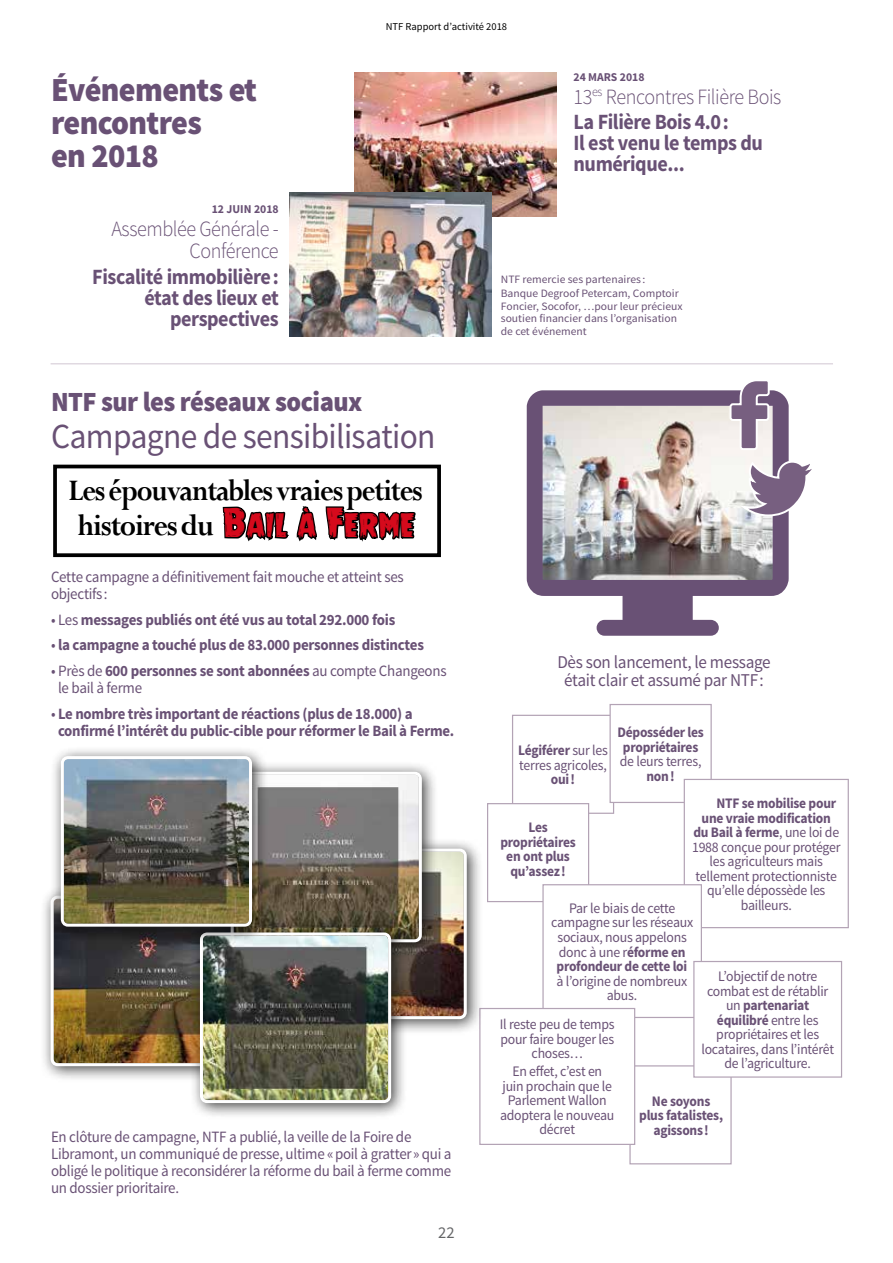
<style>
.page{position:relative;width:893px;height:1263px;background:#fff}
.page>*{position:absolute;margin:0;border:0;box-sizing:border-box;transform-origin:0 0}
.t1{font:35.25px "Source Sans Pro";letter-spacing:-.02em;color:#695175;scale:.95 1}
.t2{font:900 33.75px/33px "Source Sans Pro";letter-spacing:-.02em;color:#695175;scale:.95 1}
.t3{font:700 33.3px/35.2px "Perpetua";letter-spacing:-.04em;color:#000;scale:.88 1}
.t4{font:900 27.75px "Source Sans Pro";letter-spacing:-.02em;color:#695175;scale:.95 1}
.t5{font:700 21.75px/21px "Source Sans Pro";letter-spacing:-.02em;color:#695175;scale:.93 1}
.t6{font:300 21.75px/25.2px "Source Sans Pro";letter-spacing:-.02em;color:#695175;scale:.93 1}
.t7{font:18px/18px "Source Sans Pro";letter-spacing:-.02em;color:#695175;text-align:center;scale:.95 1}
.t8{font:16.5px "Source Sans Pro";color:#646567}
.t9{font:15.75px/17.2px "Source Sans Pro";letter-spacing:-.02em;color:#695175;scale:.95 1}
.t10{font:700 15.75px/17.2px "Source Sans Pro";letter-spacing:-.02em;color:#695175;scale:.94 1}
.t11{font:700 15.75px "Source Sans Pro";letter-spacing:-.02em;color:#695175;scale:.95 1}
.t12{font:14.55px/14.5px "Source Sans Pro";letter-spacing:-.02em;color:#695175;text-align:center;scale:.95 1}
.t13{font:700 14.55px/14.5px "Source Sans Pro";letter-spacing:-.02em;color:#695175;text-align:center;scale:.93 1}
.t14{font:700 12px "Source Sans Pro";color:#695175}
.t15{font:11.25px/12.8px "Source Sans Pro";color:#695175}
.t16{font:10.5px "Source Sans Pro";color:#000}
.s1{font-weight:700}
.s2{font-family:"Mrs.Monster";font-weight:400;font-size:44.4px;color:#d50a1c}
.s3{font-family:"Mrs.Monster";font-weight:400;font-size:36px;color:#d50a1c}
.s4{font-weight:400}
</style>
<div class="page">
<hr style="left:892px;top:0;width:1px;height:1263px;background:#dbe3d8">
<img style="left:354px;top:72px;width:202px;height:144px">
<img style="left:289px;top:193px;width:203px;height:144px">
<hr style="left:51px;top:363px;width:782px;height:1px;background:#d1c7d2">
<img style="left:527px;top:390px;width:262px;height:246px">
<svg style="left:736px;top:457px;width:76px;height:60px"></svg>
<svg style="left:729px;top:381px;width:42px;height:70px"></svg>
<div style="left:512px;top:715px;width:102px;height:99px;border:1px solid #b3a3b5"></div>
<div style="left:629px;top:1065px;width:103px;height:99px;border:1px solid #b3a3b5"></div>
<div style="left:610px;top:704px;width:101px;height:98px;background:#fff"></div>
<div style="left:609px;top:704px;width:103px;height:99px;border:1px solid #b3a3b5"></div>
<div style="left:488px;top:804px;width:101px;height:97px;background:#fff"></div>
<div style="left:487px;top:803px;width:102px;height:99px;border:1px solid #b3a3b5"></div>
<div style="left:684px;top:779px;width:164px;height:149px;background:#fff"></div>
<div style="left:684px;top:779px;width:165px;height:149px;border:1px solid #b3a3b5"></div>
<div style="left:543px;top:885px;width:158px;height:132px;background:#fff"></div>
<div style="left:542px;top:884px;width:160px;height:134px;border:1px solid #b3a3b5"></div>
<div style="left:694px;top:961px;width:147px;height:116px;background:#fff"></div>
<div style="left:693px;top:961px;width:149px;height:117px;border:1px solid #b3a3b5"></div>
<div style="left:480px;top:1008px;width:155px;height:136px;background:#fff"></div>
<div style="left:479px;top:1008px;width:156px;height:137px;border:1px solid #b3a3b5"></div>
<hr style="left:892px;top:1012px;width:1px;height:251px;background:#5a9063">
<hr style="left:892px;top:553px;width:1px;height:464px;background:#e7ece5">
<div style="left:265px;top:838px;width:219px;height:198px;background:#000;opacity:.75"></div>
<img style="left:408px;top:852px;width:55px;height:163px">
<div style="left:276px;top:848px;width:191px;height:171px;border:3px solid #fff;border-radius:6px"></div>
<div style="left:40px;top:885px;width:219px;height:198px;background:#000;opacity:.75"></div>
<img style="left:55px;top:943px;width:134px;height:119px">
<div style="left:51px;top:896px;width:191px;height:170px;border:3px solid #fff;border-radius:6px"></div>
<div style="left:220px;top:761px;width:219px;height:198px;background:#000;opacity:.75"></div>
<img style="left:269px;top:776px;width:149px;height:162px">
<div style="left:231px;top:772px;width:191px;height:170px;border:3px solid #fff;border-radius:6px"></div>
<div style="left:189px;top:922px;width:219px;height:198px;background:#000;opacity:.75"></div>
<img style="left:204px;top:936px;width:183px;height:163px">
<div style="left:200px;top:932px;width:191px;height:171px;border:3px solid #fff;border-radius:6px"></div>
<div style="left:50px;top:745px;width:219px;height:198px;background:#000;opacity:.75"></div>
<img style="left:65px;top:760px;width:183px;height:163px">
<div style="left:61px;top:756px;width:191px;height:171px;border:3px solid #fff;border-radius:6px"></div>
<div style="left:53px;top:465px;width:388px;height:92px;border:4px solid #000"></div>
<svg style="left:171px;top:464px;width:247px;height:94px"></svg>
<h2 class="t2" style="left:51px;top:75px;width:218px">Événements et rencontres<br>en 2018</h2>
<p class="t14" style="left:212px;top:202px;width:68px">12 JUIN 2018</p>
<h3 class="t6" style="left:111px;top:218px;width:181px;line-height:22.5px;text-align:right">Assemblée Générale -<br>Conférence</h3>
<h3 class="t5" style="left:92px;top:267px;width:202px;text-align:right">Fiscalité immobilière: état des lieux et perspectives</h3>
<p class="t16" style="left:386px;top:20px;width:123px">NTF Rapport d’activité 2018</p>
<p class="t14" style="left:573px;top:70px;width:73px">24 MARS 2018</p>
<h3 class="t6" style="left:573px;top:84px;width:225px">13<sup>es</sup> Rencontres Filière Bois<br><span class="s1">La Filière Bois 4.0:</span></h3>
<h3 class="t5" style="left:573px;top:133px;width:205px">Il est venu le temps du numérique...</h3>
<p class="t15" style="left:501px;top:272px;width:179px;line-height:14.4px">NTF remercie ses partenaires :<br>Banque Degroof Petercam, Comptoir</p>
<p class="t15" style="left:501px;top:300px;width:183px">Foncier, Socofor, …pour leur précieux soutien financier dans l’organisation de cet événement</p>
<h3 class="t4" style="left:51px;top:384px;width:329px">NTF sur les réseaux sociaux</h3>
<h1 class="t1" style="left:51px;top:415px;width:406px">Campagne de sensibilisation</h1>
<h3 class="t3" style="left:69px;top:472px;width:404px">Les épouvantables vraies petites histoires du <span class="s2">B</span><span class="s3">AIL À</span> <span class="s2">F</span><span class="s3">ERME</span></h3>
<p class="t9" style="left:51px;top:568px;width:373px">Cette campagne a définitivement fait mouche et atteint ses objectifs:</p>
<p class="t11" style="left:51px;top:609px;width:364px"><span class="s4">• Les</span> messages publiés ont été vus au total 292.000 fois</p>
<p class="t11" style="left:51px;top:635px;width:394px"><span class="s4">•</span> la campagne a touché plus de 83.000 personnes distinctes</p>
<p class="t9" style="left:58px;top:662px;width:411px;text-indent:-7px">• Près de <span class="s1">600 personnes se sont abonnées</span> au compte Changeons le bail à ferme</p>
<p class="t10" style="left:58px;top:706px;width:423px;text-indent:-7px"><span class="s4">•</span> Le nombre très important de réactions (plus de 18.000) a confirmé l’intérêt du public-cible pour réformer le Bail à Ferme.</p>
<p class="t9" style="left:51px;top:1128px;width:423px">En clôture de campagne, NTF a publié, la veille de la Foire de Libramont, un communiqué de presse, ultime «poil à gratter» qui a obligé le politique à reconsidérer la réforme du bail à ferme comme un dossier prioritaire.</p>
<p class="t8" style="left:438px;top:1223px;width:18px">22</p>
<p class="t7" style="left:557px;top:654px;width:226px">Dès son lancement, le message était clair et assumé par NTF:</p>
<p class="t12" style="left:518px;top:743px;width:96px;text-align:left"><span class="s1">Légiférer</span> sur les terres agricoles,</p>
<p class="t13" style="left:551px;top:773px;width:28px">oui!</p>
<p class="t13" style="left:617px;top:725px;width:94px">Déposséder les propriétaires</p>
<p class="t12" style="left:620px;top:754px;width:87px">de leurs terres,</p>
<p class="t13" style="left:646px;top:769px;width:32px">non!</p>
<p class="t13" style="left:716px;top:796px;width:130px">NTF se mobilise pour</p>
<p class="t13" style="left:702px;top:811px;width:141px">une vraie modification</p>
<p class="t13" style="left:693px;top:826px;width:158px">du Bail à ferme<span class="s4">, une loi de</span></p>
<p class="t12" style="left:692px;top:840px;width:158px">1988 conçue pour protéger</p>
<p class="t12" style="left:710px;top:854px;width:121px">les agriculteurs mais</p>
<p class="t12" style="left:696px;top:869px;width:150px">tellement protectionniste</p>
<p class="t12" style="left:707px;top:883px;width:126px">qu’elle dépossède les</p>
<p class="t13" style="left:500px;top:820px;width:83px">Les propriétaires en ont plus qu’assez!</p>
<p class="t12" style="left:569px;top:901px;width:113px">Par le biais de cette</p>
<p class="t12" style="left:741px;top:898px;width:55px">bailleurs.</p>
<p class="t12" style="left:551px;top:916px;width:151px">campagne sur les réseaux sociaux, nous appelons donc à une r<span class="s1">éforme en profondeur de cette loi</span></p>
<p class="t12" style="left:557px;top:974px;width:139px">à l’origine de nombreux abus.</p>
<p class="t12" style="left:701px;top:969px;width:141px">L’objectif de notre combat est de rétablir un <span class="s1">partenariat équilibré</span> entre les propriétaires et les locataires, dans l’intérêt de l’agriculture.</p>
<p class="t12" style="left:500px;top:1017px;width:122px">Il reste peu de temps pour faire bouger les choses…</p>
<p class="t12" style="left:500px;top:1064px;width:122px">En effet, c’est en juin prochain que le<br>Parlement Wallon adoptera le nouveau décret</p>
<p class="t13" style="left:639px;top:1094px;width:92px">Ne soyons plus fatalistes, agissons!</p>
</div>
